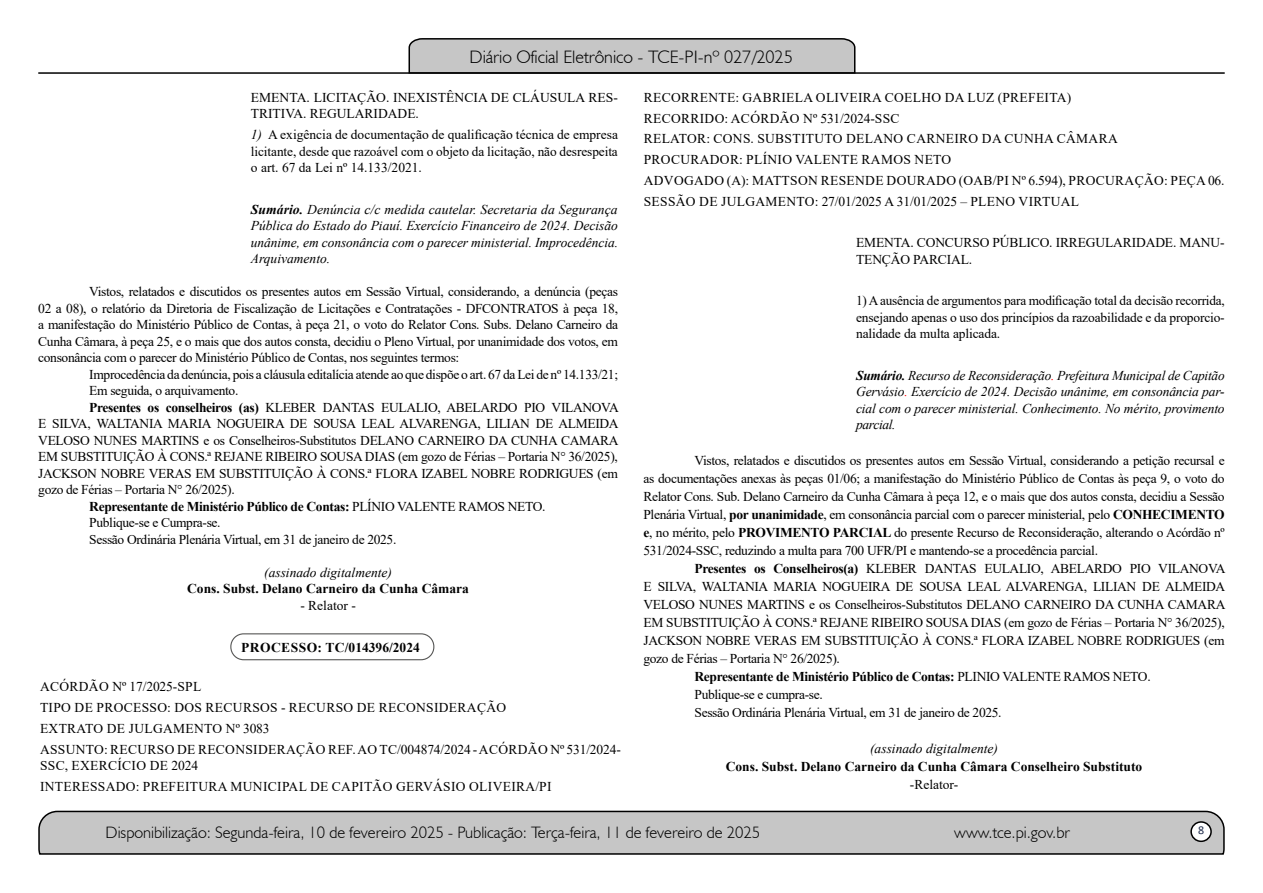
<style>
.page{position:relative;width:1263px;height:893px;background:#fff}
.page>*{position:absolute;margin:0;border:0;box-sizing:border-box;transform-origin:0 0}
.t1{font:300 18px "Humanist 521 BT";color:#000}
.t2{font:300 16.5px "Humanist 521 BT";color:#000}
.t3{font:13.5px/16.5px "Times New Roman";letter-spacing:-.025em;color:#000;text-align:justify}
.t4{font:13.5px/20.7px "Times New Roman";letter-spacing:.025em;color:#000}
.t5{font:italic 13.5px/16.5px "Times New Roman";letter-spacing:-.005em;color:#000;text-align:justify}
.t6{font:700 13.5px "Times New Roman";letter-spacing:-.025em;color:#000}
.t7{font:700 13.5px "Times New Roman";color:#000}
.t8{font:13.5px/16.5px "Times New Roman";color:#000}
.t9{font:700 13.5px "Times New Roman";letter-spacing:.02em;color:#000}
.t10{font:12px "Calibri";color:#212d4c}
.s1{font-style:italic}
.s2{font-weight:700}
.s3{font-weight:400}
.s4{color:#f00}
</style>
<div class="page">
<svg style="left:38px;top:810px;width:1187px;height:45px;background:#b9b9b9"></svg>
<div style="left:1191px;top:822px;width:20px;height:19px;background:#fff;border-radius:50%"></div>
<div style="left:1190px;top:821px;width:22px;height:21px;border:2px solid #000;border-radius:50%"></div>
<hr style="left:38px;top:72px;width:1187px;height:2px;background:#000">
<svg style="left:408px;top:38px;width:448px;height:36px;background:#b3b3b3"></svg>
<div style="left:230px;top:633px;width:204px;height:27px;border:1px solid #575756;border-radius:13px"></div>
<h1 class="t1" style="left:469px;top:46px;width:325px">Diário Oficial Eletrônico - TCE-PI-nº 027/2025</h1>
<p class="t8" style="left:251px;top:89px;width:369px">EMENTA. LICITAÇÃO. INEXISTÊNCIA DE CLÁUSULA RES-<br>TRITIVA. REGULARIDADE.</p>
<p class="t3" style="left:251px;top:126px;width:369px"><span class="s1">1)</span> A exigência de documentação de qualificação técnica de empresa licitante, desde que razoável com o objeto da licitação, não desrespeita o art. 67 da Lei nº 14.133/2021.</p>
<p class="t5" style="left:251px;top:200px;width:369px"><span class="s2">Sumário.</span> Denúncia c/c medida cautelar. Secretaria da Segurança Pública do Estado do Piauí. Exercício Financeiro de 2024. Decisão unânime, em consonância com o parecer ministerial. Improcedência.<br>Arquivamento.</p>
<p class="t3" style="left:38px;top:283px;width:581px;text-indent:51px">Vistos, relatados e discutidos os presentes autos em Sessão Virtual, considerando, a denúncia (peças 02 a 08), o relatório da Diretoria de Fiscalização de Licitações e Contratações - DFCONTRATOS à peça 18, a manifestação do Ministério Público de Contas, à peça 21, o voto do Relator Cons. Subs. Delano Carneiro da Cunha Câmara, à peça 25, e o mais que dos autos consta, decidiu o Pleno Virtual, por unanimidade dos votos, em consonância com o parecer do Ministério Público de Contas, nos seguintes termos:</p>
<p class="t3" style="left:89px;top:365px;width:530px">Improcedência da denúncia, pois a cláusula editalícia atende ao que dispõe o art. 67 da Lei de nº 14.133/21;</p>
<p class="t3" style="left:89px;top:382px;width:151px">Em seguida, o arquivamento.</p>
<p class="t3" style="left:89px;top:398px;width:531px"><span class="s2">Presentes os conselheiros (as)</span> KLEBER DANTAS EULALIO, ABELARDO PIO VILANOVA</p>
<p class="t3" style="left:38px;top:415px;width:582px">E SILVA, WALTANIA MARIA NOGUEIRA DE SOUSA LEAL ALVARENGA, LILIAN DE ALMEIDA</p>
<p class="t3" style="left:38px;top:431px;width:582px">VELOSO NUNES MARTINS e os Conselheiros-Substitutos DELANO CARNEIRO DA CUNHA CAMARA</p>
<p class="t3" style="left:38px;top:448px;width:581px">EM SUBSTITUIÇÃO À CONS.ª REJANE RIBEIRO SOUSA DIAS (em gozo de Férias – Portaria N° 36/2025),</p>
<p class="t3" style="left:38px;top:464px;width:581px">JACKSON NOBRE VERAS EM SUBSTITUIÇÃO À CONS.ª FLORA IZABEL NOBRE RODRIGUES (em</p>
<p class="t3" style="left:38px;top:481px;width:198px">gozo de Férias – Portaria N° 26/2025).</p>
<p class="t6" style="left:89px;top:496px;width:458px">Representante de Ministério Público de Contas: <span class="s3">PLÍNIO VALENTE RAMOS NETO.</span></p>
<p class="t3" style="left:89px;top:514px;width:133px">Publique-se e Cumpra-se.</p>
<p class="t3" style="left:89px;top:530px;width:309px">Sessão Ordinária Plenária Virtual, em 31 de janeiro de 2025.</p>
<p class="t5" style="left:264px;top:563px;width:129px">(assinado digitalmente)</p>
<p class="t7" style="left:187px;top:579px;width:283px">Cons. Subst. Delano Carneiro da Cunha Câmara</p>
<p class="t8" style="left:300px;top:596px;width:57px">- Relator -</p>
<p class="t9" style="left:241px;top:638px;width:180px">PROCESSO: TC/014396/2024</p>
<p class="t4" style="left:40px;top:676px;width:582px">ACÓRDÃO Nº 17/2025-SPL<br>TIPO DE PROCESSO: DOS RECURSOS - RECURSO DE RECONSIDERAÇÃO<br>EXTRATO DE JULGAMENTO Nº 3083<br>ASSUNTO: RECURSO DE RECONSIDERAÇÃO REF. AO TC/004874/2024 - ACÓRDÃO Nº 531/2024-</p>
<p class="t4" style="left:40px;top:755px;width:513px">SSC, EXERCÍCIO DE 2024<br>INTERESSADO: PREFEITURA MUNICIPAL DE CAPITÃO GERVÁSIO OLIVEIRA/PI</p>
<p class="t4" style="left:644px;top:87px;width:582px">RECORRENTE: GABRIELA OLIVEIRA COELHO DA LUZ (PREFEITA)<br>RECORRIDO: ACÓRDÃO Nº 531/2024-SSC<br>RELATOR: CONS. SUBSTITUTO DELANO CARNEIRO DA CUNHA CÂMARA<br>PROCURADOR: PLÍNIO VALENTE RAMOS NETO<br>ADVOGADO (A): MATTSON RESENDE DOURADO (OAB/PI Nº 6.594), PROCURAÇÃO: PEÇA 06.<br>SESSÃO DE JULGAMENTO: 27/01/2025 A 31/01/2025 – PLENO VIRTUAL</p>
<p class="t3" style="left:856px;top:234px;width:370px">EMENTA. CONCURSO PÚBLICO. IRREGULARIDADE. MANU-<br>TENÇÃO PARCIAL.</p>
<p class="t3" style="left:856px;top:292px;width:370px">1) A ausência de argumentos para modificação total da decisão recorrida, ensejando apenas o uso dos princípios da razoabilidade e da proporcio&shy;nalidade da multa aplicada.</p>
<p class="t5" style="left:856px;top:367px;width:370px"><span class="s2">Sumário.</span> Recurso de Reconsideração<span class="s4">.</span> Prefeitura Municipal de Capitão Gervásio<span class="s4">.</span> Exercício de 2024. Decisão unânime, em consonância par&shy;cial com o parecer ministerial. Conhecimento. No mérito, provimento parcial.</p>
<p class="t3" style="left:643px;top:451px;width:583px;line-height:18px;text-indent:51px">Vistos, relatados e discutidos os presentes autos em Sessão Virtual, considerando a petição recursal e as documentações anexas às peças 01/06; a manifestação do Ministério Público de Contas às peça 9, o voto do Relator Cons. Sub. Delano Carneiro da Cunha Câmara à peça 12, e o mais que dos autos consta, decidiu a Sessão Plenária Virtual, <span class="s2">por unanimidade</span>, em consonância parcial com o parecer ministerial, pelo <span class="s2">CONHECIMENTO e</span>, no mérito, pelo <span class="s2">PROVIMENTO PARCIAL</span> do presente Recurso de Reconsideração, alterando o Acórdão nº 531/2024-SSC, reduzindo a multa para 700 UFR/PI e mantendo-se a procedência parcial.</p>
<p class="t3" style="left:694px;top:560px;width:532px"><span class="s2">Presentes os Conselheiros(a)</span> KLEBER DANTAS EULALIO, ABELARDO PIO VILANOVA</p>
<p class="t3" style="left:643px;top:578px;width:583px">E SILVA, WALTANIA MARIA NOGUEIRA DE SOUSA LEAL ALVARENGA, LILIAN DE ALMEIDA</p>
<p class="t3" style="left:643px;top:596px;width:583px">VELOSO NUNES MARTINS e os Conselheiros-Substitutos DELANO CARNEIRO DA CUNHA CAMARA</p>
<p class="t3" style="left:643px;top:614px;width:583px">EM SUBSTITUIÇÃO À CONS.ª REJANE RIBEIRO SOUSA DIAS (em gozo de Férias – Portaria N° 36/2025),</p>
<p class="t3" style="left:643px;top:632px;width:583px">JACKSON NOBRE VERAS EM SUBSTITUIÇÃO À CONS.ª FLORA IZABEL NOBRE RODRIGUES (em</p>
<p class="t3" style="left:643px;top:650px;width:198px">gozo de Férias – Portaria N° 26/2025).</p>
<p class="t6" style="left:694px;top:667px;width:458px">Representante de Ministério Público de Contas: <span class="s3">PLINIO VALENTE RAMOS NETO.</span></p>
<p class="t3" style="left:694px;top:686px;width:130px">Publique-se e cumpra-se.</p>
<p class="t3" style="left:694px;top:704px;width:309px">Sessão Ordinária Plenária Virtual, em 31 de janeiro de 2025.</p>
<p class="t5" style="left:870px;top:740px;width:129px">(assinado digitalmente)</p>
<p class="t7" style="left:726px;top:757px;width:418px">Cons. Subst. Delano Carneiro da Cunha Câmara Conselheiro Substituto</p>
<p class="t8" style="left:910px;top:776px;width:50px">-Relator-</p>
<p class="t2" style="left:106px;top:822px;width:656px">Disponibilização: Segunda-feira, 10 de fevereiro 2025 - Publicação: Terça-feira, 11 de fevereiro de 2025</p>
<p class="t2" style="left:954px;top:822px;width:117px">www.tce.pi.gov.br</p>
<p class="t10" style="left:1198px;top:821px;width:8px">8</p>
</div>
